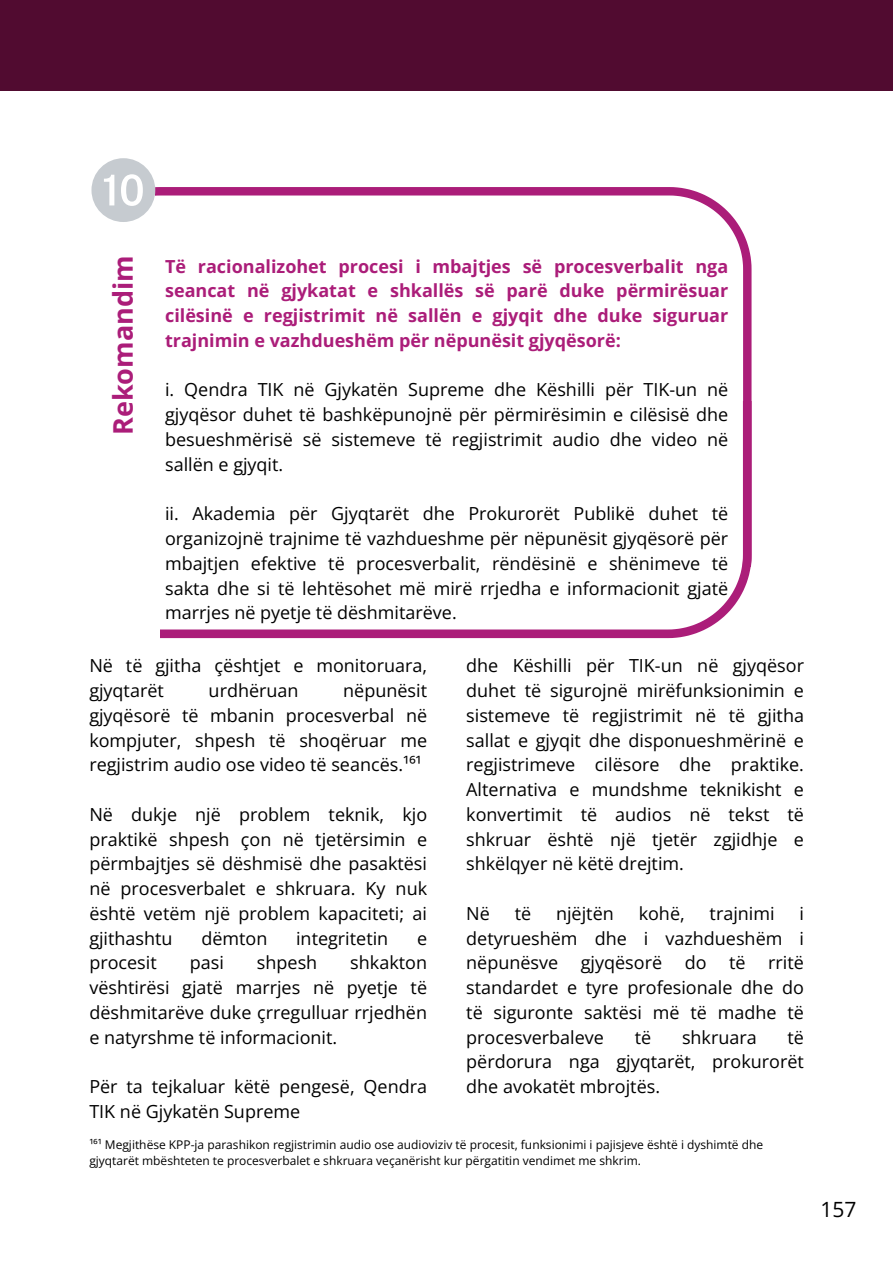
<style>
.page{position:relative;width:893px;height:1264px;background:#fff}
.page>*{position:absolute;margin:0;border:0;box-sizing:border-box;transform-origin:0 0}
.t1{font:700 27px "Open Sans";color:#ab1d79}
.t2{font:21px "Open Sans";color:#000}
.t3{font:18px/24.8px "Open Sans";color:#000;text-align:justify}
.t4{font:700 18px/24.8px "Open Sans";color:#ab1d79;text-align:justify}
.t5{font:12px/16px "Open Sans";color:#000}
</style>
<div class="page">
<div style="left:0;top:0;width:892px;height:91px;background:#510b30"></div>
<svg style="left:155px;top:187px;width:596px;height:214px"></svg>
<svg style="left:91px;top:158px;width:64px;height:64px"></svg>
<svg style="left:160px;top:401px;width:591px;height:237px"></svg>
<h3 class="t1" style="left:104px;top:435px;width:181px;rotate:-90deg">Rekomandim</h3>
<p class="t4" style="left:165px;top:253px;width:564px">Të racionalizohet procesi i mbajtjes së procesverbalit nga seancat në gjykatat e shkallës së parë duke përmirësuar cilësinë e regjistrimit në sallën e gjyqit dhe duke siguruar trajnimin e vazhdueshëm për nëpunësit gjyqësorë:</p>
<p class="t3" style="left:165px;top:377px;width:564px">i. Qendra TIK në Gjykatën Supreme dhe Këshilli për TIK-un në gjyqësor duhet të bashkëpunojnë për përmirësimin e cilësisë dhe besueshmërisë së sistemeve të regjistrimit audio dhe video në sallën e gjyqit.</p>
<h1 class="t3" style="left:165px;top:501px;width:564px">ii. Akademia për Gjyqtarët dhe Prokurorët Publikë duhet të organizojnë trajnime të vazhdueshme për nëpunësit gjyqësorë për mbajtjen efektive të procesverbalit, rëndësinë e shënimeve të sakta dhe si të lehtësohet më mirë rrjedha e informacionit gjatë marrjes në pyetje të dëshmitarëve.</h1>
<h4 class="t3" style="left:89px;top:653px;width:339px">Në të gjitha çështjet e monitoruara, gjyqtarët</h4>
<h4 class="t3" style="left:208px;top:677px;width:91px">urdhëruan</h4>
<h4 class="t3" style="left:89px;top:677px;width:339px;text-indent:254px">nëpunësit gjyqësorë të mbanin procesverbal në kompjuter, shpesh të shoqëruar me regjistrim audio ose video të seancës.¹⁶¹</h4>
<h4 class="t3" style="left:89px;top:801px;width:339px">Në dukje një problem teknik, kjo praktikë shpesh çon në tjetërsimin e përmbajtjes së dëshmisë dhe pasaktësi në procesverbalet e shkruara. Ky nuk është vetëm një problem kapaciteti; ai gjithashtu</h4>
<h4 class="t3" style="left:201px;top:925px;width:68px">dëmton</h4>
<h4 class="t3" style="left:296px;top:925px;width:94px">integritetin</h4>
<h4 class="t3" style="left:417px;top:925px;width:12px">e</h4>
<h4 class="t3" style="left:89px;top:950px;width:339px;text-indent:261px">shkakton vështirësi gjatë marrjes në pyetje të dëshmitarëve duke çrregulluar rrjedhën e natyrshme të informacionit.</h4>
<p class="t3" style="left:89px;top:1073px;width:339px">Për ta tejkaluar këtë pengesë, Qendra<br>TIK në Gjykatën Supreme</p>
<h4 class="t3" style="left:89px;top:950px;width:69px">procesit</h4>
<h4 class="t3" style="left:190px;top:950px;width:36px">pasi</h4>
<h4 class="t3" style="left:257px;top:950px;width:62px">shpesh</h4>
<h4 class="t3" style="left:466px;top:653px;width:339px">dhe Këshilli për TIK-un në gjyqësor duhet të sigurojnë mirëfunksionimin e sistemeve të regjistrimit në të gjitha sallat e gjyqit dhe disponueshmërinë e regjistrimeve cilësore dhe praktike.<br>Alternativa e mundshme teknikisht e konvertimit të audios në tekst të shkruar është një tjetër zgjidhje e shkëlqyer në këtë drejtim.</h4>
<h4 class="t3" style="left:466px;top:900px;width:25px">Në</h4>
<h4 class="t3" style="left:514px;top:900px;width:18px">të</h4>
<h4 class="t3" style="left:556px;top:900px;width:59px">njëjtën</h4>
<h4 class="t3" style="left:638px;top:900px;width:48px">kohë,</h4>
<h4 class="t3" style="left:709px;top:900px;width:67px">trajnimi</h4>
<h4 class="t3" style="left:466px;top:900px;width:339px;text-indent:333px">i detyrueshëm dhe i vazhdueshëm i nëpunësve</h4>
<h4 class="t3" style="left:581px;top:950px;width:83px">gjyqësorë</h4>
<h4 class="t3" style="left:684px;top:950px;width:23px">do</h4>
<h4 class="t3" style="left:729px;top:950px;width:18px">të</h4>
<h4 class="t3" style="left:466px;top:950px;width:339px;text-indent:302px">rritë standardet e tyre profesionale dhe do të siguronte saktësi më të madhe të procesverbaleve</h4>
<h4 class="t3" style="left:634px;top:1024px;width:18px">të</h4>
<h4 class="t3" style="left:682px;top:1024px;width:76px">shkruara</h4>
<h4 class="t3" style="left:466px;top:1024px;width:339px;text-indent:321px">të përdorura nga gjyqtarët, prokurorët dhe avokatët mbrojtës.</h4>
<h4 class="t5" style="left:89px;top:1136px;width:675px">¹⁶¹ Megjithëse KPP-ja parashikon regjistrimin audio ose audioviziv të procesit, funksionimi i pajisjeve është i dyshimtë dhe gjyqtarët mbështeten te procesverbalet e shkruara veçanërisht kur përgatitin vendimet me shkrim.</h4>
<h4 class="t2" style="left:820px;top:1194px;width:37px">157</h4>
</div>
